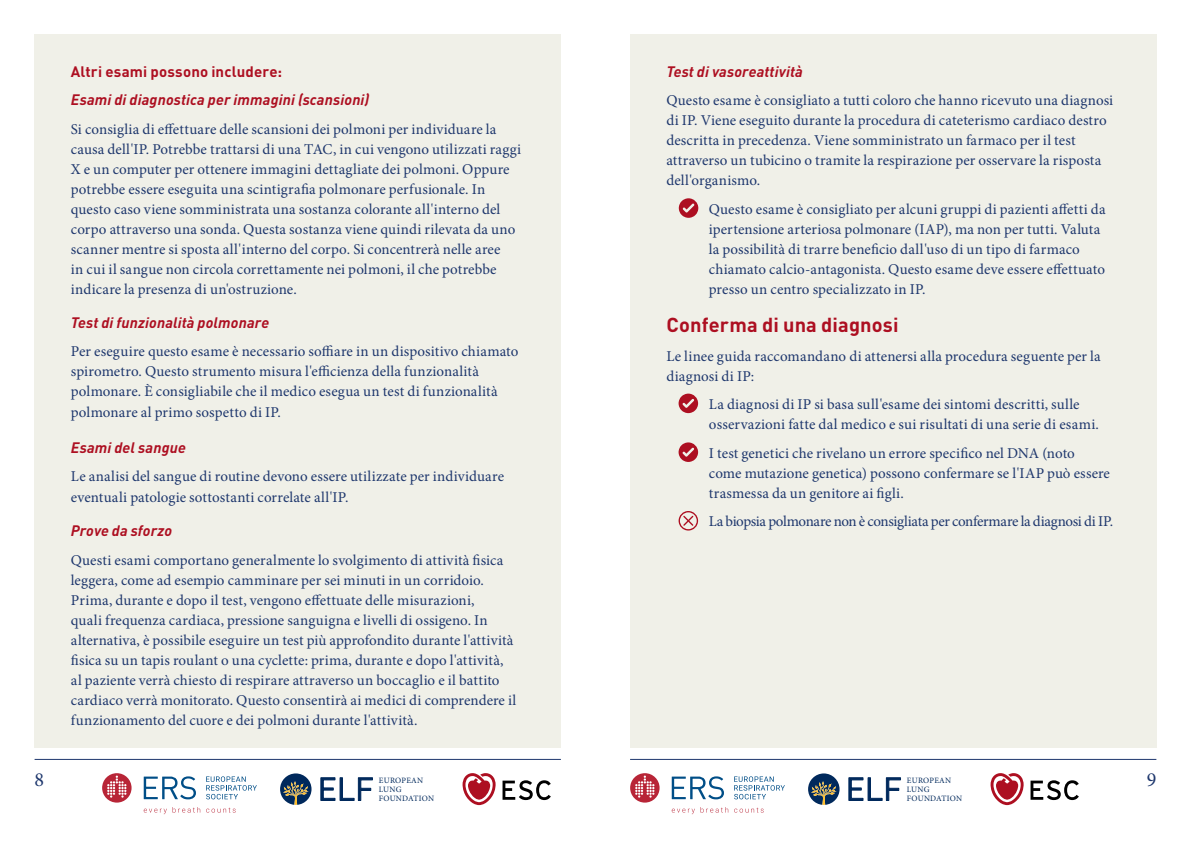
<style>
.page{position:relative;width:1191px;height:842px;background:#fff}
.page>*{position:absolute;margin:0;border:0;box-sizing:border-box;transform-origin:0 0}
.t1{font:700 20px "DIN Pro";letter-spacing:.01em;color:#ad0f21}
.t2{font:20px "Minion Pro";color:#1e376d}
.Body{font:15px/20px "Minion Pro";letter-spacing:.01em;color:#1e376d}
.t3{font:italic 700 15px "DIN Pro";letter-spacing:.01em;color:#ad0f21}
.Body-2{font:15px "Minion Pro";letter-spacing:-.025em;color:#1e376d}
.t4{font:700 15px "DIN Pro";letter-spacing:.01em;color:#ad0f21}
.t5{font:8.2px/8.8px "Minion Pro";letter-spacing:.025em;color:#00295c}
</style>
<div class="page">
<div style="left:35px;top:35px;width:526px;height:713px;background:#f0f0e8"></div>
<div style="left:630px;top:35px;width:526px;height:713px;background:#f0f0e8"></div>
<hr style="left:35px;top:759px;width:526px;height:1px;background:#1e376d">
<hr style="left:630px;top:759px;width:526px;height:1px;background:#1e376d">
<svg style="left:990px;top:773px;width:33px;height:32px"></svg>
<svg style="left:1030px;top:780px;width:48px;height:20px"></svg>
<svg style="left:630px;top:773px;width:29px;height:30px"></svg>
<svg style="left:635px;top:775px;width:19px;height:23px"></svg>
<svg style="left:671px;top:776px;width:53px;height:23px"></svg>
<svg style="left:671px;top:807px;width:57px;height:7px"></svg>
<svg style="left:734px;top:808px;width:29px;height:5px"></svg>
<svg style="left:734px;top:776px;width:51px;height:24px"></svg>
<svg style="left:848px;top:777px;width:53px;height:24px"></svg>
<svg style="left:808px;top:773px;width:31px;height:32px"></svg>
<svg style="left:462px;top:773px;width:33px;height:32px"></svg>
<svg style="left:502px;top:780px;width:49px;height:20px"></svg>
<svg style="left:102px;top:773px;width:30px;height:30px"></svg>
<svg style="left:107px;top:775px;width:19px;height:23px"></svg>
<svg style="left:144px;top:776px;width:52px;height:23px"></svg>
<svg style="left:144px;top:807px;width:56px;height:7px"></svg>
<svg style="left:206px;top:808px;width:30px;height:5px"></svg>
<svg style="left:206px;top:776px;width:51px;height:24px"></svg>
<svg style="left:320px;top:777px;width:53px;height:24px"></svg>
<svg style="left:280px;top:773px;width:31px;height:32px"></svg>
<svg style="left:679px;top:198px;width:19px;height:20px"></svg>
<svg style="left:678px;top:394px;width:20px;height:19px"></svg>
<svg style="left:678px;top:442px;width:20px;height:20px"></svg>
<svg style="left:678px;top:511px;width:20px;height:19px"></svg>
<h1 class="t2" style="left:35px;top:766px;width:11px">8</h1>
<h3 class="t4" style="left:71px;top:59px;width:213px">Altri esami possono includere:</h3>
<h4 class="t3" style="left:71px;top:87px;width:300px">Esami di diagnostica per immagini (scansioni)</h4>
<p class="Body" style="left:71px;top:119px;width:452px">Si consiglia di effettuare delle scansioni dei polmoni per individuare la causa dell'IP. Potrebbe trattarsi di una TAC, in cui vengono utilizzati raggi X e un computer per ottenere immagini dettagliate dei polmoni. Oppure potrebbe essere eseguita una scintigrafia polmonare perfusionale. In questo caso viene somministrata una sostanza colorante all'interno del corpo attraverso una sonda. Questa sostanza viene quindi rilevata da uno scanner mentre si sposta all'interno del corpo. Si concentrerà nelle aree<br>in cui il sangue non circola correttamente nei polmoni, il che potrebbe indicare la presenza di un'ostruzione.</p>
<h4 class="t3" style="left:71px;top:310px;width:200px">Test di funzionalità polmonare</h4>
<p class="Body" style="left:71px;top:341px;width:449px;line-height:20.3px">Per eseguire questo esame è necessario soffiare in un dispositivo chiamato spirometro. Questo strumento misura l'efficienza della funzionalità polmonare. È consigliabile che il medico esegua un test di funzionalità polmonare al primo sospetto di IP.</p>
<h4 class="t3" style="left:71px;top:435px;width:117px">Esami del sangue</h4>
<p class="Body" style="left:71px;top:466px;width:435px;line-height:21px">Le analisi del sangue di routine devono essere utilizzate per individuare eventuali patologie sottostanti correlate all'IP.</p>
<h4 class="t3" style="left:71px;top:518px;width:103px">Prove da sforzo</h4>
<p class="Body" style="left:71px;top:550px;width:447px">Questi esami comportano generalmente lo svolgimento di attività fisica leggera, come ad esempio camminare per sei minuti in un corridoio.<br>Prima, durante e dopo il test, vengono effettuate delle misurazioni,<br>quali frequenza cardiaca, pressione sanguigna e livelli di ossigeno. In alternativa, è possibile eseguire un test più approfondito durante l'attività fisica su un tapis roulant o una cyclette: prima, durante e dopo l'attività, al paziente verrà chiesto di respirare attraverso un boccaglio e il battito cardiaco verrà monitorato. Questo consentirà ai medici di comprendere il funzionamento del cuore e dei polmoni durante l'attività.</p>
<h4 class="t3" style="left:666px;top:59px;width:138px">Test di vasoreattività</h4>
<p class="Body" style="left:666px;top:91px;width:448px">Questo esame è consigliato a tutti coloro che hanno ricevuto una diagnosi di IP. Viene eseguito durante la procedura di cateterismo cardiaco destro descritta in precedenza. Viene somministrato un farmaco per il test attraverso un tubicino o tramite la respirazione per osservare la risposta dell'organismo.</p>
<p class="Body" style="left:709px;top:199px;width:398px">Questo esame è consigliato per alcuni gruppi di pazienti affetti da ipertensione arteriosa polmonare (IAP), ma non per tutti. Valuta la possibilità di trarre beneficio dall'uso di un tipo di farmaco chiamato calcio-antagonista. Questo esame deve essere effettuato presso un centro specializzato in IP.</p>
<h2 class="t1" style="left:666px;top:308px;width:234px">Conferma di una diagnosi</h2>
<p class="Body" style="left:666px;top:346px;width:436px">Le linee guida raccomandano di attenersi alla procedura seguente per la diagnosi di IP:</p>
<p class="Body" style="left:709px;top:394px;width:391px">La diagnosi di IP si basa sull'esame dei sintomi descritti, sulle osservazioni fatte dal medico e sui risultati di una serie di esami.</p>
<p class="Body" style="left:709px;top:443px;width:402px">I test genetici che rivelano un errore specifico nel DNA (noto come mutazione genetica) possono confermare se l'IAP può essere trasmessa da un genitore ai figli.</p>
<p class="Body-2" style="left:709px;top:511px;width:406px">La biopsia polmonare non è consigliata per confermare la diagnosi di IP.</p>
<p class="t5" style="left:379px;top:776px;width:46px">EUROPEAN</p>
<h1 class="t2" style="left:1146px;top:766px;width:11px">9</h1>
<p class="t5" style="left:379px;top:785px;width:57px">LUNG<br>FOUNDATION</p>
<p class="t5" style="left:907px;top:776px;width:57px">EUROPEAN<br>LUNG<br>FOUNDATION</p>
</div>
